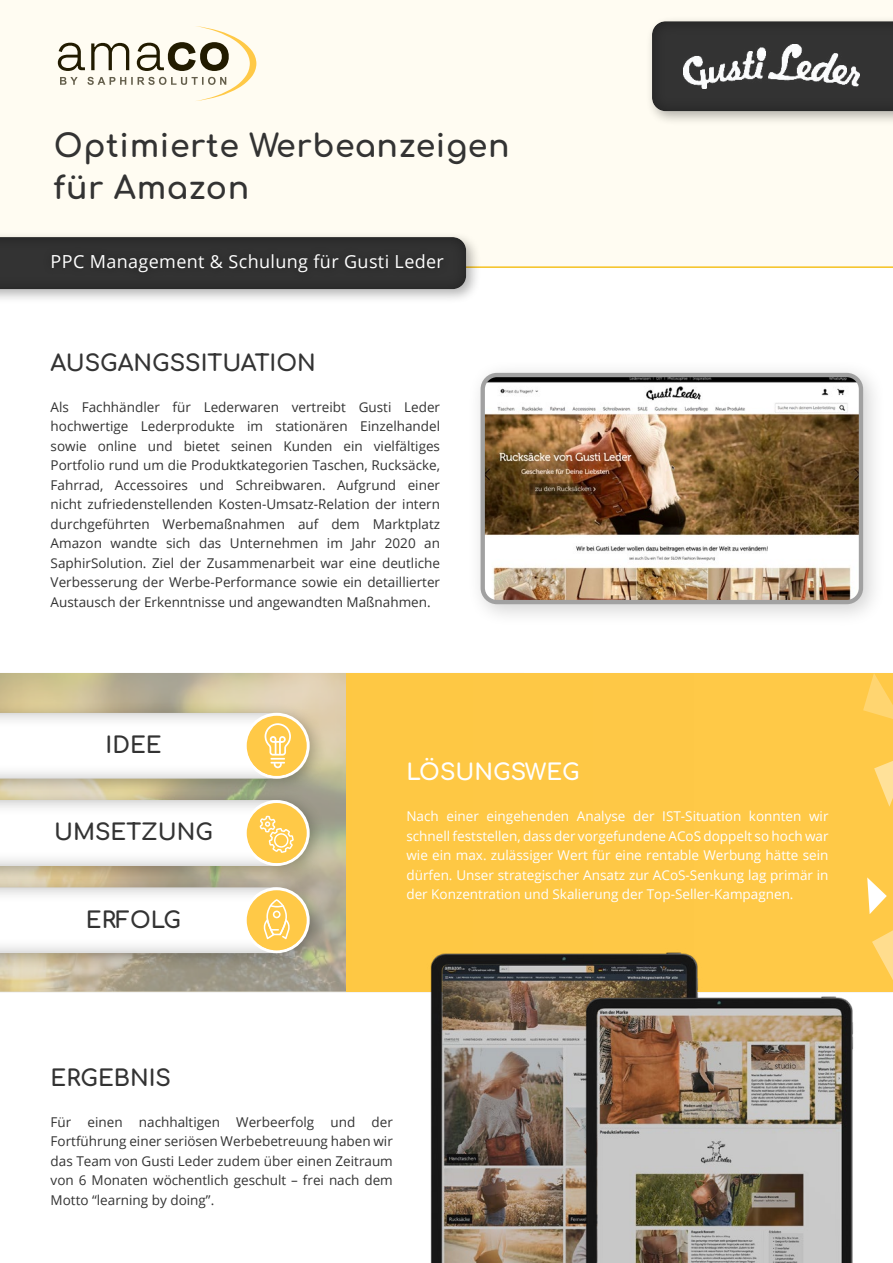
<style>
.page{position:relative;width:893px;height:1263px;background:#fff}
.page>*{position:absolute;margin:0;border:0;box-sizing:border-box;transform-origin:0 0}
.t1{font:31.5px/42.5px "Comfortaa";letter-spacing:.02em;color:#333}
.t2{font:22.5px "Comfortaa";color:#333}
.t3{font:22.5px "Comfortaa";color:#fff}
.t4{font:18px "Open Sans";letter-spacing:.02em;color:#fff}
.t5{font:13.5px/19.5px "Open Sans";color:#333;text-align:justify}
.t6{font:13.5px/19.5px "Open Sans";color:#fff;text-align:justify}
</style>
<div class="page">
<div style="left:0;top:0;width:893px;height:268px;background:#fffcf2"></div>
<div style="left:646px;top:15px;width:247px;height:112px;background:#000;opacity:.3"></div>
<div style="left:639px;top:10px;width:254px;height:102px;background:#000;opacity:.41"></div>
<svg style="left:0;top:673px;width:893px;height:318px;background:#f5c551"></svg>
<div style="left:0;top:702px;width:327px;height:93px;background:#000;opacity:.26"></div>
<div style="left:0;top:702px;width:301px;height:78px;background:#a1a1a1;opacity:.81"></div>
<svg style="left:245px;top:714px;width:63px;height:63px"></svg>
<div style="left:244px;top:713px;width:66px;height:66px;border:3px solid #fff;border-radius:50%"></div>
<div style="left:247px;top:716px;width:59px;height:60px;background:#ffc947;border-radius:50%"></div>
<div style="left:0;top:876px;width:326px;height:94px;background:#000;opacity:.26"></div>
<div style="left:0;top:876px;width:308px;height:78px;background:#a1a1a1;opacity:.8"></div>
<svg style="left:245px;top:889px;width:63px;height:63px"></svg>
<div style="left:244px;top:887px;width:66px;height:66px;border:3px solid #fff;border-radius:50%"></div>
<div style="left:247px;top:890px;width:59px;height:60px;background:#ffc947;border-radius:50%"></div>
<div style="left:0;top:789px;width:326px;height:94px;background:#000;opacity:.26"></div>
<div style="left:0;top:789px;width:304px;height:78px;background:#a1a1a1;opacity:.8"></div>
<svg style="left:245px;top:801px;width:63px;height:63px"></svg>
<div style="left:244px;top:800px;width:66px;height:66px;border:3px solid #fff;border-radius:50%"></div>
<div style="left:247px;top:803px;width:59px;height:60px;background:#ffc947;border-radius:50%"></div>
<svg style="left:0;top:713px;width:291px;height:66px"></svg>
<svg style="left:0;top:800px;width:294px;height:66px"></svg>
<svg style="left:0;top:887px;width:294px;height:66px"></svg>
<div style="left:0;top:230px;width:481px;height:75px;background:#000;opacity:.3"></div>
<div style="left:0;top:227px;width:479px;height:64px;background:#000;opacity:.41"></div>
<div style="left:43px;top:246px;width:408px;height:35px;background:#313131"></div>
<svg style="left:863px;top:673px;width:30px;height:49px"></svg>
<svg style="left:867px;top:877px;width:26px;height:112px;background:#ffd46f"></svg>
<svg style="left:874px;top:754px;width:19px;height:53px"></svg>
<svg style="left:58px;top:26px;width:198px;height:75px"></svg>
<img style="left:684px;top:44px;width:175px;height:44px">
<img style="left:401px;top:918px;width:329px;height:345px">
<img style="left:556px;top:962px;width:329px;height:301px">
<div style="left:467px;top:359px;width:419px;height:268px;background:#000;opacity:.18"></div>
<img style="left:483px;top:376px;width:378px;height:226px">
<div style="left:481px;top:373px;width:382px;height:231px;border:4px solid #a1a1a1;border-radius:14px"></div>
<h1 class="t1" style="left:54px;top:120px;width:457px">Optimierte Werbeanzeigen für Amazon</h1>
<h3 class="t4" style="left:51px;top:249px;width:395px">PPC Management &amp; Schulung für Gusti Leder</h3>
<h2 class="t2" style="left:51px;top:342px;width:267px">AUSGANGSSITUATION</h2>
<p class="t5" style="left:51px;top:397px;width:391px">Als Fachhändler für Lederwaren vertreibt Gusti Leder hochwertige Lederprodukte im stationären Einzelhandel sowie online und bietet seinen Kunden ein vielfältiges Portfolio rund um die Produktkategorien Taschen, Rucksäcke, Fahrrad, Accessoires und Schreibwaren. Aufgrund einer nicht zufriedenstellenden Kosten-Umsatz-Relation der intern durchgeführten Werbemaßnahmen auf dem Marktplatz Amazon wandte sich das Unternehmen im Jahr 2020 an SaphirSolution. Ziel der Zusammenarbeit war eine deutliche Verbesserung der Werbe-Performance sowie ein detaillierter Austausch der Erkenntnisse und angewandten Maßnahmen.</p>
<h2 class="t2" style="left:106px;top:725px;width:57px">IDEE</h2>
<h2 class="t2" style="left:54px;top:811px;width:161px">UMSETZUNG</h2>
<h2 class="t2" style="left:86px;top:899px;width:97px">ERFOLG</h2>
<h2 class="t3" style="left:406px;top:751px;width:175px">LÖSUNGSWEG</h2>
<p class="t6" style="left:406px;top:806px;width:424px">Nach einer eingehenden Analyse der IST-Situation konnten wir schnell feststellen, dass der vorgefundene ACoS doppelt so hoch war wie ein max. zulässiger Wert für eine rentable Werbung hätte sein dürfen. Unser strategischer Ansatz zur ACoS-Senkung lag primär in der Konzentration und Skalierung der Top-Seller-Kampagnen.</p>
<h2 class="t2" style="left:51px;top:1057px;width:122px">ERGEBNIS</h2>
<p class="t5" style="left:51px;top:1112px;width:344px">Für einen nachhaltigen Werbeerfolg und der Fortführung einer seriösen Werbebetreuung haben wir das Team von Gusti Leder zudem über einen Zeitraum von 6 Monaten wöchentlich geschult – frei nach dem Motto “learning by doing”.</p>
</div>
